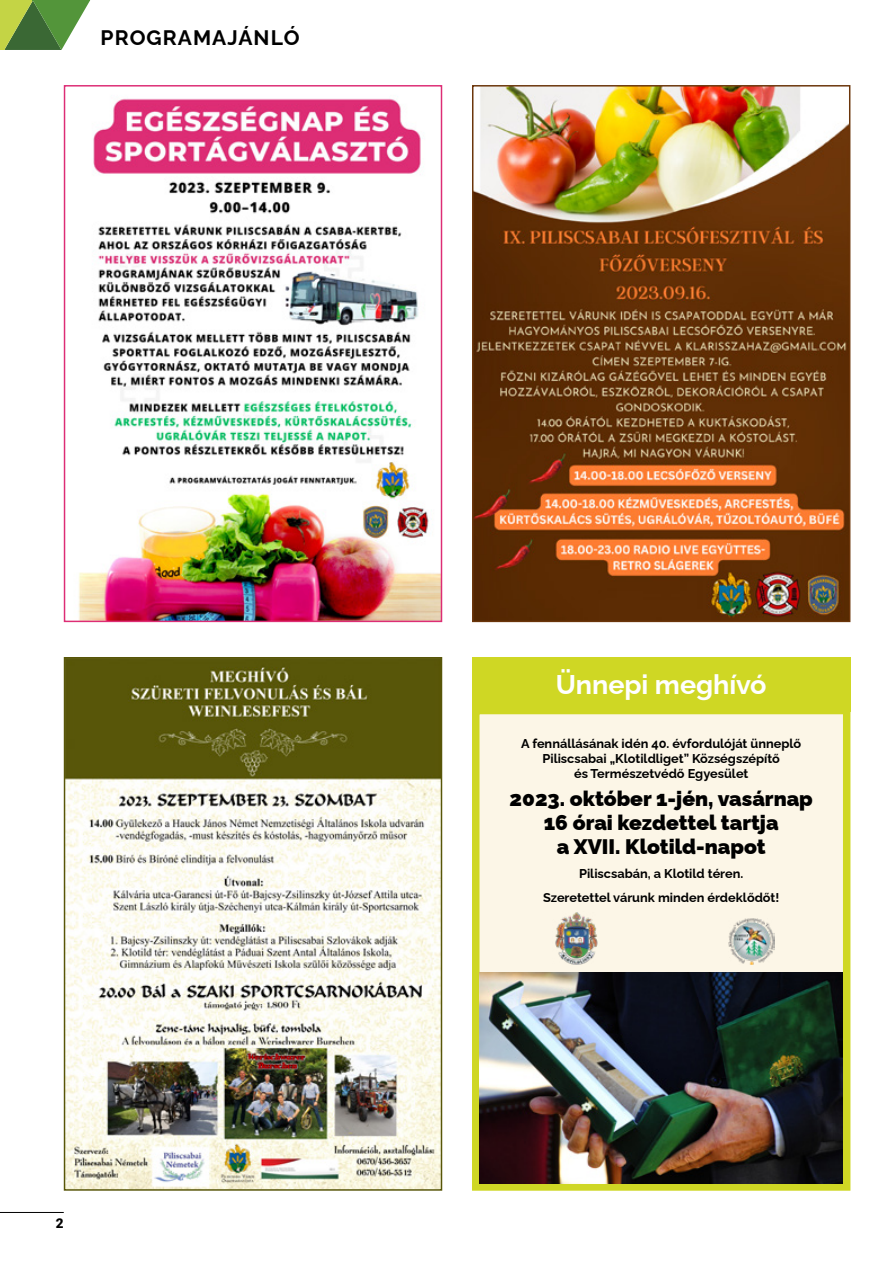
<style>
.page{position:relative;width:893px;height:1263px;background:#fff}
.page>*{position:absolute;margin:0;border:0;box-sizing:border-box;transform-origin:0 0}
.t1{font:700 27px "Raleway";letter-spacing:-.005em;color:#fff}
.t2{font:900 21px/24px "Raleway";color:#000;text-align:center}
.t3{font:700 21px "Raleway";letter-spacing:.05em;color:#000}
.t4{font:900 13.5px "Roboto";color:#000}
.t5{font:700 12.75px/15.3px "Raleway";color:#000;text-align:center}
</style>
<div class="page">
<hr style="left:0;top:0;width:4px;height:50px;background:#c4d445">
<svg style="left:4px;top:0;width:87px;height:50px"></svg>
<hr style="left:0;top:1212px;width:64px;height:1px;background:#000">
<img style="left:63px;top:85px;width:380px;height:538px">
<img style="left:63px;top:657px;width:380px;height:534px">
<img style="left:472px;top:85px;width:379px;height:538px">
<div style="left:476px;top:710px;width:371px;height:477px;background:#fcf6e7"></div>
<div style="left:472px;top:707px;width:378px;height:484px;border:8px solid #cfd724"></div>
<div style="left:472px;top:657px;width:378px;height:55px;background:#cfd724"></div>
<img style="left:555px;top:912px;width:43px;height:52px">
<img style="left:728px;top:918px;width:47px;height:46px">
<img style="left:479px;top:972px;width:364px;height:211px">
<h2 class="t3" style="left:101px;top:20px;width:200px">PROGRAMAJÁNLÓ</h2>
<p class="t4" style="left:56px;top:1214px;width:9px">2</p>
<h1 class="t1" style="left:556px;top:663px;width:212px">Ünnepi meghívó</h1>
<p class="t5" style="left:521px;top:734px;width:282px">A fennállásának idén 40. évfordulóját ünneplő<br>Piliscsabai „Klotildliget” Községszépítő<br>és Természetvédő Egyesület</p>
<h2 class="t2" style="left:510px;top:785px;width:305px">2023. október 1-jén, vasárnap<br>16 órai kezdettel tartja<br>a XVII. Klotild-napot</h2>
<p class="t5" style="left:543px;top:860px;width:238px;line-height:23.9px">Piliscsabán, a Klotild téren.<br>Szeretettel várunk minden érdeklődőt!</p>
</div>
